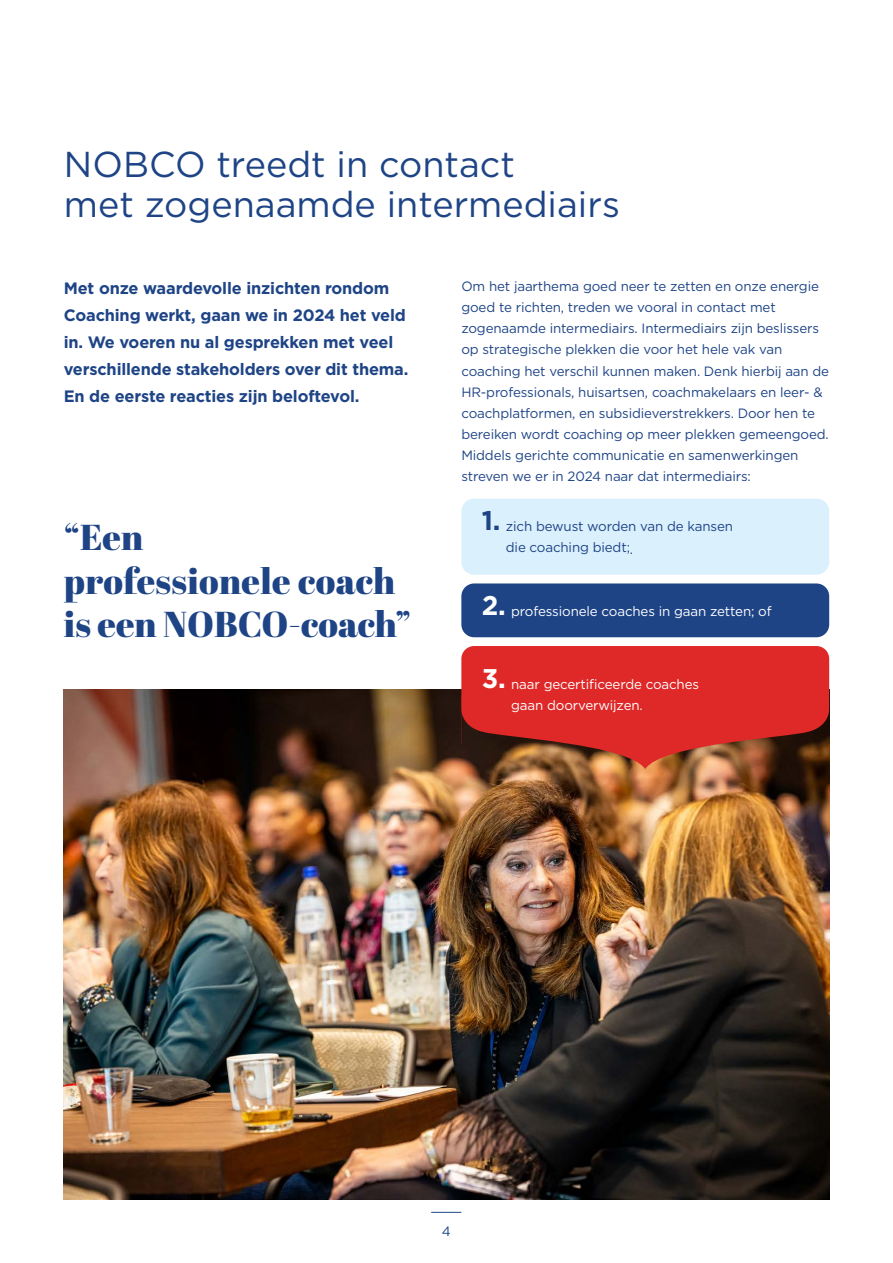
<style>
.page{position:relative;width:893px;height:1263px;background:#fff}
.page>*{position:absolute;margin:0;border:0;box-sizing:border-box;transform-origin:0 0}
.t1{font:36px/40.5px "Gotham";color:#1e4486}
.t2{font:36px/43.5px "Abril Fatface";color:#1e4486}
.t3{font:700 16.5px/27px "Gotham";letter-spacing:-.01em;color:#1e4486}
.t4{font:13.5px/21px "Gotham";letter-spacing:-.01em;color:#1e4486}
.t5{font:13.5px/21px "Gotham";letter-spacing:-.01em;color:#fff}
.s1{font-weight:700;font-size:27px}
</style>
<div class="page">
<img style="left:64px;top:690px;width:765px;height:509px">
<svg style="left:461px;top:646px;width:368px;height:123px;background:#c63028"></svg>
<div style="left:461px;top:499px;width:368px;height:76px;background:#dbf0fd;border-radius:13px"></div>
<div style="left:461px;top:583px;width:368px;height:54px;background:#1e4486;border-radius:13px"></div>
<hr style="left:431px;top:1212px;width:30px;height:1px;background:#1e4486">
<h1 class="t1" style="left:64px;top:143px;width:557px">NOBCO treedt in contact<br>met zogenaamde intermediairs</h1>
<p class="t3" style="left:64px;top:274px;width:346px">Met onze waardevolle inzichten rondom Coaching werkt, gaan we in 2024 het veld in. We voeren nu al gesprekken met veel verschillende stakeholders over dit thema.<br>En de eerste reacties zijn beloftevol.</p>
<h1 class="t2" style="left:64px;top:515px;width:349px">“Een<br>professionele coach is een NOBCO-coach”</h1>
<p class="t4" style="left:461px;top:276px;width:369px">Om het jaarthema goed neer te zetten en onze energie goed te richten, treden we vooral in contact met zogenaamde intermediairs. Intermediairs zijn beslissers op strategische plekken die voor het hele vak van coaching het verschil kunnen maken. Denk hierbij aan de HR-professionals, huisartsen, coachmakelaars en leer- &amp; coachplatformen, en subsidieverstrekkers. Door hen te bereiken wordt coaching op meer plekken gemeengoed.<br>Middels gerichte communicatie en samenwerkingen streven we er in 2024 naar dat intermediairs:</p>
<p class="t4" style="left:506px;top:516px;width:229px;text-indent:-24px"><span class="s1">1.</span> zich bewust worden van de kansen die coaching biedt;.</p>
<p class="t5" style="left:482px;top:601px;width:291px"><span class="s1">2.</span> professionele coaches in gaan zetten; of</p>
<p class="t5" style="left:511px;top:673px;width:189px;text-indent:-29px"><span class="s1">3.</span> naar gecertificeerde coaches gaan doorverwijzen.</p>
<p class="t4" style="left:442px;top:1220px;width:10px">4</p>
</div>
